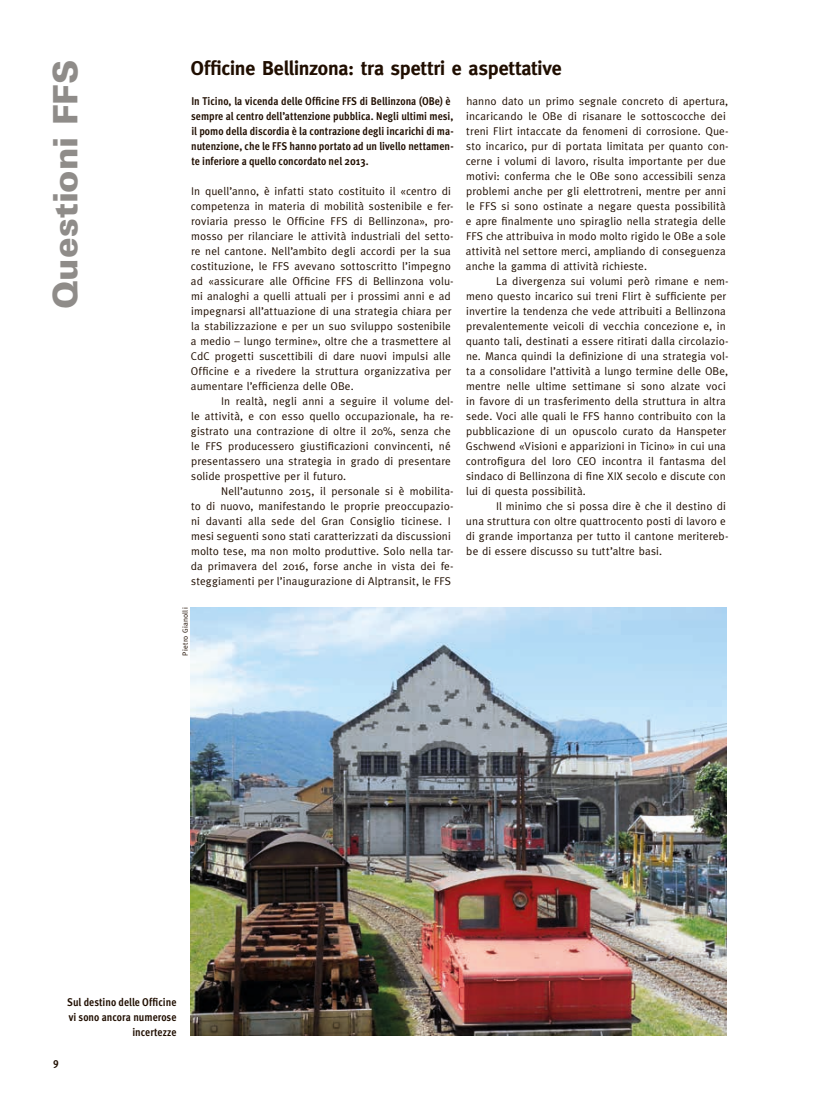
<style>
.page{position:relative;width:815px;height:1117px;background:#fff}
.page>*{position:absolute;margin:0;border:0;box-sizing:border-box;transform-origin:0 0}
.t1{font:900 33.75px "Univers";letter-spacing:-.005em;color:#8f8c89}
.t2{font:700 20px "Meta";letter-spacing:-.005em;color:#200e00}
.t3{font:11.25px/15px "Meta";letter-spacing:.015em;color:#200e00}
.t4{font:700 11.25px/15px "Meta Cond";color:#200e00}
.t5{font:7.5px "Meta";letter-spacing:.03em;color:#200e00}
</style>
<div class="page">
<img style="left:191px;top:607px;width:535px;height:428px">
<h1 class="t1" style="left:44px;top:309px;width:250px;rotate:-90deg">Questioni FFS</h1>
<h2 class="t2" style="left:191px;top:56px;width:372px">Officine Bellinzona: tra spettri e aspettative</h2>
<p class="t4" style="left:191px;top:93px;width:264px">In Ticino, la vicenda delle Officine FFS di Bellinzona (OBe) è sempre al centro dell’attenzione pubblica. Negli ultimi mesi, il pomo della discordia è la contrazione degli incarichi di ma&shy;nutenzione, che le FFS hanno portato ad un livello nettamen&shy;te inferiore a quello concordato nel 2013.</p>
<p class="t3" style="left:191px;top:183px;width:264px">In quell’anno, è infatti stato costituito il «centro di competenza in materia di mobilità sostenibile e fer&shy;roviaria presso le Officine FFS di Bellinzona», pro&shy;mosso per rilanciare le attività industriali del setto&shy;re nel cantone. Nell’ambito degli accordi per la sua costituzione, le FFS avevano sottoscritto l’impegno ad «assicurare alle Officine FFS di Bellinzona volu&shy;mi analoghi a quelli attuali per i prossimi anni e ad impegnarsi all’attuazione di una strategia chiara per la stabilizzazione e per un suo sviluppo sostenibile a medio – lungo termine», oltre che a trasmettere al CdC progetti suscettibili di dare nuovi impulsi alle Officine e a rivedere la struttura organizzativa per aumentare l’efficienza delle OBe.</p>
<p class="t3" style="left:191px;top:393px;width:264px;text-indent:30px">In realtà, negli anni a seguire il volume del&shy;le attività, e con esso quello occupazionale, ha re&shy;gistrato una contrazione di oltre il 20%, senza che le FFS producessero giustificazioni convincenti, né presentassero una strategia in grado di presentare solide prospettive per il futuro.</p>
<p class="t3" style="left:191px;top:483px;width:264px;text-indent:30px">Nell’autunno 2015, il personale si è mobilita&shy;to di nuovo, manifestando le proprie preoccupazio&shy;ni davanti alla sede del Gran Consiglio ticinese. I mesi seguenti sono stati caratterizzati da discussioni molto tese, ma non molto produttive. Solo nella tar&shy;da primavera del 2016, forse anche in vista dei fe&shy;steggiamenti per l’inaugurazione di Alptransit, le FFS</p>
<p class="t5" style="left:181px;top:655px;width:49px;rotate:-90deg">Pietro Gianolli</p>
<p class="t3" style="left:466px;top:93px;width:264px">hanno dato un primo segnale concreto di apertura, incaricando le OBe di risanare le sottoscocche dei treni Flirt intaccate da fenomeni di corrosione. Que&shy;sto incarico, pur di portata limitata per quanto con&shy;cerne i volumi di lavoro, risulta importante per due motivi: conferma che le OBe sono accessibili senza problemi anche per gli elettrotreni, mentre per anni le FFS si sono ostinate a negare questa possibilità e apre finalmente uno spiraglio nella strategia delle FFS che attribuiva in modo molto rigido le OBe a sole attività nel settore merci, ampliando di conseguenza anche la gamma di attività richieste.</p>
<p class="t3" style="left:466px;top:273px;width:264px;text-indent:30px">La divergenza sui volumi però rimane e nem&shy;meno questo incarico sui treni Flirt è sufficiente per invertire la tendenza che vede attribuiti a Bellinzona prevalentemente veicoli di vecchia concezione e, in quanto tali, destinati a essere ritirati dalla circolazio&shy;ne. Manca quindi la definizione di una strategia vol&shy;ta a consolidare l’attività a lungo termine delle OBe, mentre nelle ultime settimane si sono alzate voci in favore di un trasferimento della struttura in altra sede. Voci alle quali le FFS hanno contribuito con la pubblicazione di un opuscolo curato da Hanspeter Gschwend «Visioni e apparizioni in Ticino» in cui una controfigura del loro CEO incontra il fantasma del sindaco di Bellinzona di fine XIX secolo e discute con lui di questa possibilità.</p>
<p class="t3" style="left:466px;top:498px;width:264px;text-indent:30px">Il minimo che si possa dire è che il destino di una struttura con oltre quattrocento posti di lavoro e di grande importanza per tutto il cantone meritereb&shy;be di essere discusso su tutt’altre basi.</p>
<p class="t4" style="left:67px;top:993px;width:111px;text-align:right">Sul destino delle Officine vi sono ancora numerose incertezze</p>
<p class="t4" style="left:53px;top:1053px;width:7px">9</p>
</div>
